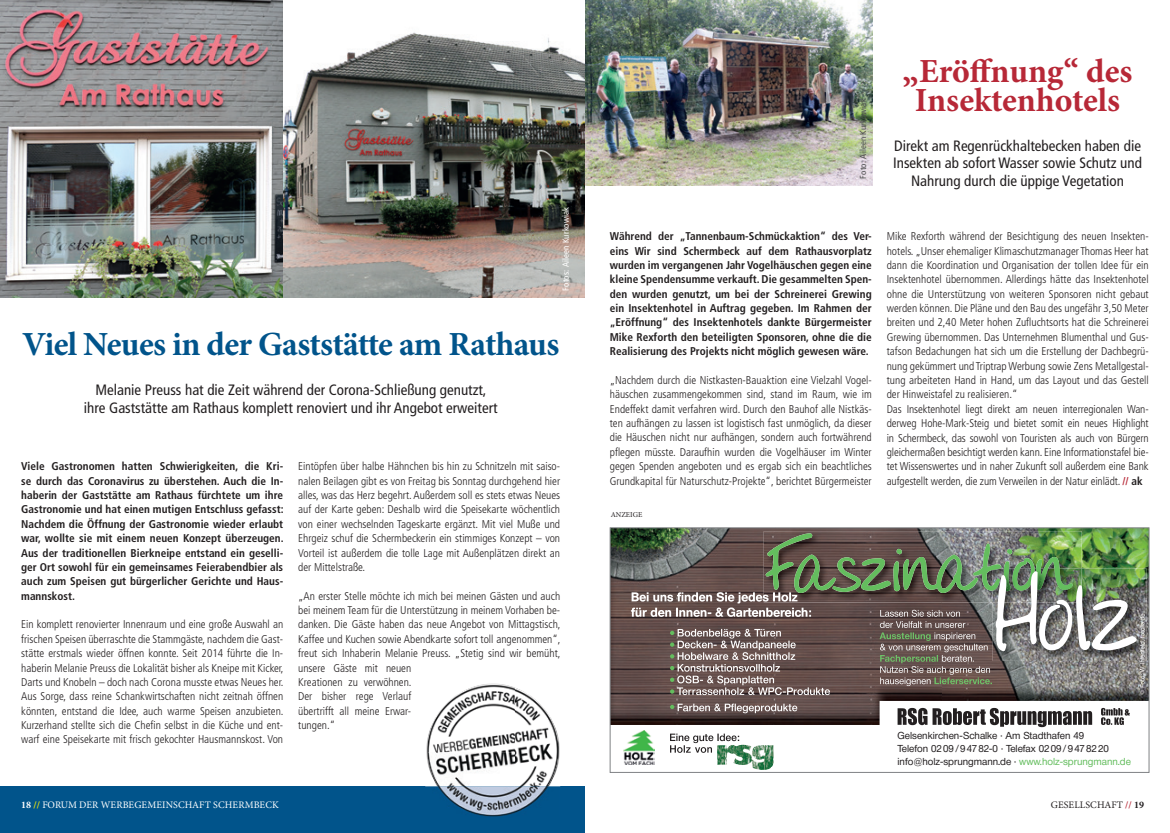
<style>
.page{position:relative;width:1170px;height:833px;background:#fff}
.page>*{position:absolute;margin:0;border:0;box-sizing:border-box;transform-origin:0 0}
.t1{font:700 33.75px "Minion Pro";letter-spacing:-.02em;color:#01548b}
.t2{font:700 33.75px/28.8px "Minion Pro";letter-spacing:-.005em;color:#b72837;text-align:center}
.t3{font:condensed 15px/17.5px "Frutiger";color:#231f20;text-align:center}
.t4{font:300 condensed 11.25px/14.4px "Frutiger";color:#231f20;text-align:justify}
.t5{font:700 condensed 11.25px/14.4px "Frutiger";color:#231f20;text-align:justify}
.t6{font:10px/12.8px "Neue Helvetica BQ";color:#231f20}
.t7{font:10px "Minion Pro";letter-spacing:.01em;color:#fff}
.t8{font:10px "Minion Pro";letter-spacing:.01em;color:#231f20}
.t9{font:condensed 8.75px "Frutiger";letter-spacing:.015em;color:#fff}
.t10{font:condensed 8.75px "Frutiger";letter-spacing:.015em;color:#4b4c4d}
.t11{font:7.5px "Minion Pro";color:#231f20}
.s1{font-weight:700}
.s2{font-weight:700;color:#fff101}
.s3{font-weight:700;color:#b72837}
.s4{color:#64bd5e}
</style>
<div class="page">
<img style="left:585px;top:0;width:287px;height:186px">
<img style="left:611px;top:529px;width:330px;height:196px">
<img style="left:941px;top:529px;width:83px;height:172px">
<img style="left:1024px;top:529px;width:123px;height:38px">
<img style="left:1107px;top:606px;width:40px;height:95px">
<img style="left:1024px;top:695px;width:83px;height:6px">
<svg style="left:670px;top:733px;width:69px;height:20px"></svg>
<img style="left:623px;top:730px;width:31px;height:34px">
<svg style="left:670px;top:703px;width:127px;height:10px"></svg>
<img style="left:763px;top:531px;width:318px;height:2px">
<img style="left:631px;top:533px;width:514px;height:162px">
<img style="left:717px;top:744px;width:26px;height:21px">
<svg style="left:897px;top:708px;width:195px;height:19px"></svg>
<svg style="left:1101px;top:708px;width:28px;height:17px"></svg>
<div style="left:609px;top:527px;width:540px;height:245px;border:1px solid #808285"></div>
<div style="left:0;top:786px;width:585px;height:47px;background:#01548b"></div>
<img style="left:0;top:0;width:283px;height:298px">
<img style="left:283px;top:32px;width:302px;height:266px">
<img style="left:426px;top:743px;width:1px;height:15px">
<img style="left:558px;top:737px;width:2px;height:28px">
<img style="left:425px;top:786px;width:135px;height:31px">
<img style="left:427px;top:684px;width:88px;height:102px">
<img style="left:515px;top:688px;width:43px;height:98px">
<img style="left:438px;top:786px;width:109px;height:29px">
<p class="t9" style="left:560px;top:290px;width:85px;rotate:-90deg">Fotos: Aileen Kurkowiak</p>
<h1 class="t1" style="left:22px;top:320px;width:538px">Viel Neues in der Gaststätte am Rathaus</h1>
<h2 class="t3" style="left:84px;top:381px;width:415px">Melanie Preuss hat die Zeit während der Corona-Schließung genutzt, ihre Gaststätte am Rathaus komplett renoviert und ihr Angebot erweitert</h2>
<p class="t5" style="left:21px;top:459px;width:264px">Viele Gastronomen hatten Schwierigkeiten, die Kri&shy;se durch das Coronavirus zu überstehen. Auch die In&shy;haberin der Gaststätte am Rathaus fürchtete um ihre Gastronomie und hat einen mutigen Entschluss gefasst:<br>Nachdem die Öffnung der Gastronomie wieder erlaubt war, wollte sie mit einem neuen Konzept überzeugen.<br>Aus der traditionellen Bierkneipe entstand ein geselli&shy;ger Ort sowohl für ein gemeinsames Feierabendbier als auch zum Speisen gut bürgerlicher Gerichte und Haus&shy;mannskost.</p>
<p class="t4" style="left:21px;top:617px;width:264px">Ein komplett renovierter Innenraum und eine große Auswahl an frischen Speisen überraschte die Stammgäste, nachdem die Gast&shy;stätte erstmals wieder öffnen konnte. Seit 2014 führte die In&shy;haberin Melanie Preuss die Lokalität bisher als Kneipe mit Kicker, Darts und Knobeln – doch nach Corona musste etwas Neues her.<br>Aus Sorge, dass reine Schankwirtschaften nicht zeitnah öffnen könnten, entstand die Idee, auch warme Speisen anzubieten.<br>Kurzerhand stellte sich die Chefin selbst in die Küche und ent&shy;warf eine Speisekarte mit frisch gekochter Hausmannskost. Von</p>
<p class="t4" style="left:298px;top:459px;width:263px">Eintöpfen über halbe Hähnchen bis hin zu Schnitzeln mit saiso&shy;nalen Beilagen gibt es von Freitag bis Sonntag durchgehend hier alles, was das Herz begehrt. Außerdem soll es stets etwas Neues auf der Karte geben: Deshalb wird die Speisekarte wöchentlich von einer wechselnden Tageskarte ergänzt. Mit viel Muße und Ehrgeiz schuf die Schermbeckerin ein stimmiges Konzept – von Vorteil ist außerdem die tolle Lage mit Außenplätzen direkt an der Mittelstraße.</p>
<p class="t4" style="left:298px;top:589px;width:264px;text-align:left">„An erster Stelle möchte ich mich bei meinen Gästen und auch bei meinem Team für die Unterstützung in meinem Vorhaben be&shy;danken. Die Gäste haben das neue Angebot von Mittagstisch, Kaffee und Kuchen sowie Abendkarte sofort toll angenommen“, freut sich Inhaberin Melanie Preuss. „Stetig sind wir bemüht, unsere Gäste mit neuen<br>Kreationen zu verwöhnen.<br>Der bisher rege Verlauf<br>übertrifft all meine Erwar-<br>tungen.“</p>
<p class="t7" style="left:21px;top:798px;width:259px"><span class="s1">18</span> <span class="s2">//</span> FORUM DER WERBEGEMEINSCHAFT SCHERMBECK</p>
<p class="t10" style="left:858px;top:179px;width:82px;rotate:-90deg">Foto: Aileen Kurkowiak</p>
<h1 class="t2" style="left:902px;top:56px;width:231px">„Eröffnung“ des<br>Insektenhotels</h1>
<h2 class="t3" style="left:893px;top:137px;width:250px">Direkt am Regenrückhaltebecken haben die<br>Insekten ab sofort Wasser sowie Schutz und<br>Nahrung durch die üppige Vegetation</h2>
<p class="t5" style="left:609px;top:229px;width:263px">Während der „Tannenbaum-Schmückaktion“ des Ver&shy;eins Wir sind Schermbeck auf dem Rathausvorplatz wurden im vergangenen Jahr Vogelhäuschen gegen eine kleine Spendensumme verkauft. Die gesammelten Spen&shy;den wurden genutzt, um bei der Schreinerei Grewing ein Insektenhotel in Auftrag gegeben. Im Rahmen der „Eröffnung“ des Insektenhotels dankte Bürgermeister Mike Rexforth den beteiligten Sponsoren, ohne die die Realisierung des Projekts nicht möglich gewesen wäre.</p>
<p class="t4" style="left:609px;top:373px;width:263px">„Nachdem durch die Nistkasten-Bauaktion eine Vielzahl Vogel&shy;häuschen zusammengekommen sind, stand im Raum, wie im Endeffekt damit verfahren wird. Durch den Bauhof alle Nistkäs&shy;ten aufhängen zu lassen ist logistisch fast unmöglich, da dieser die Häuschen nicht nur aufhängen, sondern auch fortwährend pflegen müsste. Daraufhin wurden die Vogelhäuser im Winter gegen Spenden angeboten und es ergab sich ein beachtliches Grundkapital für Naturschutz-Projekte“, berichtet Bürgermeister</p>
<p class="t11" style="left:610px;top:510px;width:33px">ANZEIGE</p>
<p class="t4" style="left:886px;top:229px;width:263px;text-align:left">Mike Rexforth während der Besichtigung des neuen Insekten&shy;hotels. „Unser ehemaliger Klimaschutzmanager Thomas Heer hat dann die Koordination und Organisation der tollen Idee für ein Insektenhotel übernommen. Allerdings hätte das Insektenhotel ohne die Unterstützung von weiteren Sponsoren nicht gebaut werden können. Die Pläne und den Bau des ungefähr 3,50 Meter breiten und 2,40 Meter hohen Zufluchtsorts hat die Schreinerei Grewing übernommen. Das Unternehmen Blumenthal und Gus&shy;tafson Bedachungen hat sich um die Erstellung der Dachbegrü&shy;nung gekümmert und Triptrap Werbung sowie Zens Metallgestal&shy;tung arbeiteten Hand in Hand, um das Layout und das Gestell der Hinweistafel zu realisieren.“<br>Das Insektenhotel liegt direkt am neuen interregionalen Wan&shy;derweg Hohe-Mark-Steig und bietet somit ein neues Highlight in Schermbeck, das sowohl von Touristen als auch von Bürgern gleichermaßen besichtigt werden kann. Eine Informationstafel bie&shy;tet Wissenswertes und in naher Zukunft soll außerdem eine Bank aufgestellt werden, die zum Verweilen in der Natur einlädt. <span class="s3">//</span> <span class="s1">ak</span></p>
<p class="t6" style="left:897px;top:729px;width:235px">Gelsenkirchen-Schalke · Am Stadthafen 49<br>Telefon 0209/94782-0 · Telefax 0209/9478220 info@holz-sprungmann.de · <span class="s4">www.holz-sprungmann.de</span></p>
<p class="t8" style="left:1050px;top:798px;width:95px">GESELLSCHAFT <span class="s3">//</span> <span class="s1">19</span></p>
</div>
